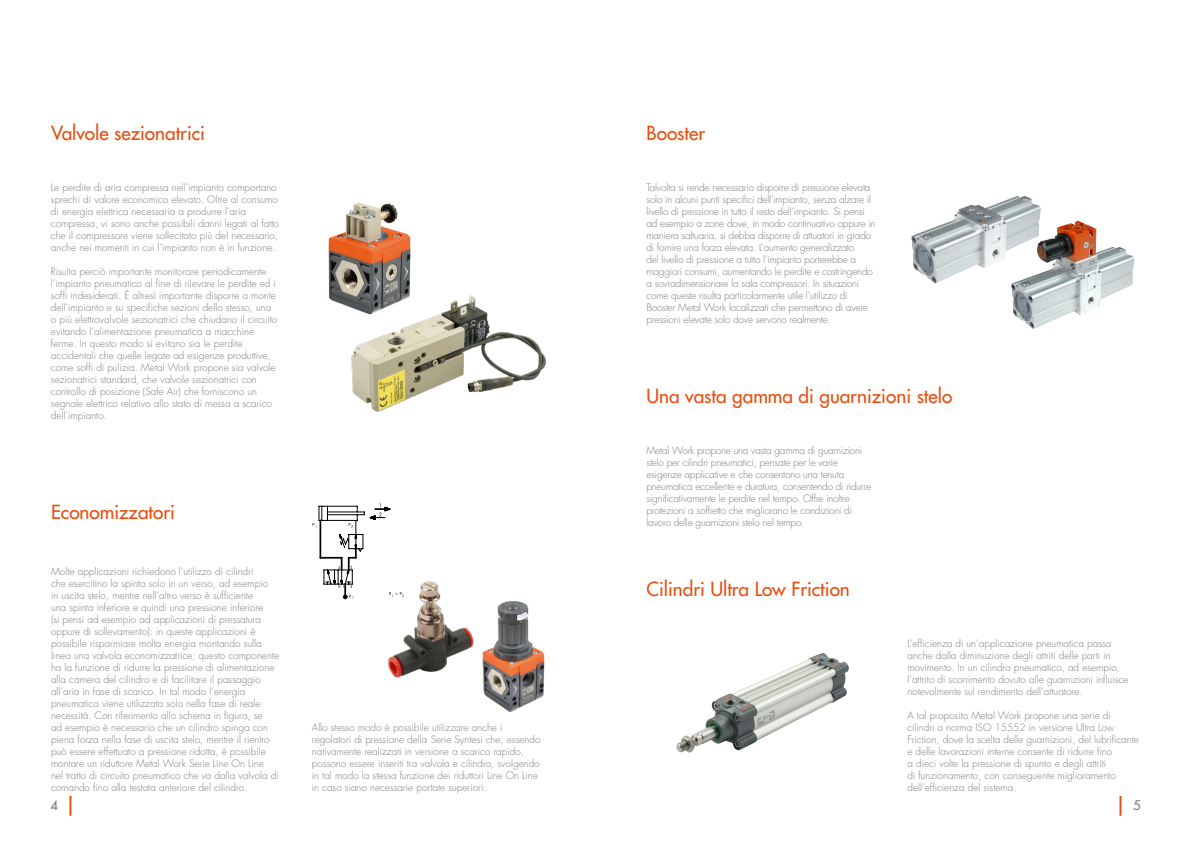
<style>
.page{position:relative;width:1191px;height:842px;background:#fff}
.page>*{position:absolute;margin:0;border:0;box-sizing:border-box;transform-origin:0 0}
.t1{font:500 19px "Futura Std";color:#e94e0f}
.t2{font:500 13px "Futura Std";color:#7c7b7b}
.t3{font:300 10px/12px "Futura Std";color:#7c7b7b}
.t4{font:300 10px/12px "Futura Std";letter-spacing:-.02em;color:#7c7b7b}
.t5{font:300 10px/12px "Futura";color:#7c7b7b}
</style>
<div class="page">
<hr style="left:69px;top:796px;width:2px;height:20px;background:#e94e0f">
<hr style="left:1119px;top:796px;width:2px;height:20px;background:#e94e0f">
<img style="left:1011px;top:221px;width:123px;height:108px">
<img style="left:911px;top:195px;width:130px;height:89px">
<img style="left:328px;top:202px;width:83px;height:82px">
<img style="left:328px;top:284px;width:219px;height:128px">
<svg style="left:313px;top:503px;width:78px;height:96px"></svg>
<img style="left:676px;top:653px;width:173px;height:100px">
<img style="left:368px;top:565px;width:106px;height:113px">
<img style="left:482px;top:601px;width:63px;height:111px">
<h1 class="t1" style="left:51px;top:121px;width:155px">Valvole sezionatrici</h1>
<p class="t3" style="left:51px;top:182px;width:230px">Le perdite di aria compressa nell’impianto comportano sprechi di valore economico elevato. Oltre al consumo di energia elettrica necessaria a produrre l’aria compressa, vi sono anche possibili danni legati al fatto che il compressore viene sollecitato più del necessario, anche nei momenti in cui l’impianto non è in funzione.</p>
<p class="t3" style="left:51px;top:266px;width:228px">Risulta perciò importante monitorare periodicamente l’impianto pneumatico al fine di rilevare le perdite ed i soffi indesiderati. È altresì importante disporre a monte dell’impianto e su specifiche sezioni dello stesso, una o più elettrovalvole sezionatrici che chiudano il circuito evitando l’alimentazione pneumatica a macchine ferme. In questo modo si evitano sia le perdite accidentali che quelle legate ad esigenze produttive, come soffi di pulizia. Metal Work propone sia valvole sezionatrici standard, che valvole sezionatrici con controllo di posizione (Safe Air) che forniscono un segnale elettrico relativo allo stato di messa a scarico dell’impianto.</p>
<h1 class="t1" style="left:51px;top:500px;width:125px">Economizzatori</h1>
<p class="t3" style="left:51px;top:565px;width:230px">Molte applicazioni richiedono l’utilizzo di cilindri<br>che esercitino la spinta solo in un verso, ad esempio<br>in uscita stelo, mentre nell’altro verso è sufficiente<br>una spinta inferiore e quindi una pressione inferiore<br>(si pensi ad esempio ad applicazioni di pressatura oppure di sollevamento): in queste applicazioni è possibile risparmiare molta energia montando sulla linea una valvola economizzatrice; questo componente ha la funzione di ridurre la pressione di alimentazione alla camera del cilindro e di facilitare il passaggio all’aria in fase di scarico. In tal modo l’energia pneumatica viene utilizzata solo nella fase di reale necessità. Con riferimento allo schema in figura, se<br>ad esempio è necessario che un cilindro spinga con piena forza nella fase di uscita stelo, mentre il rientro può essere effettuato a pressione ridotta, è possibile montare un riduttore Metal Work Serie Line On Line<br>nel tratto di circuito pneumatico che va dalla valvola di comando fino alla testata anteriore del cilindro.</p>
<p class="t5" style="left:312px;top:721px;width:230px">Allo stesso modo è possibile utilizzare anche i regolatori di pressione della Serie Syntesi che, essendo nativamente realizzati in versione a scarico rapido, possono essere inseriti tra valvola e cilindro, svolgendo in tal modo la stessa funzione dei riduttori Line On Line in caso siano necessarie portate superiori.</p>
<h1 class="t1" style="left:646px;top:121px;width:60px">Booster</h1>
<p class="t4" style="left:646px;top:182px;width:231px">Talvolta si rende necessario disporre di pressione elevata solo in alcuni punti specifici dell’impianto, senza alzare il livello di pressione in tutto il resto dell’impianto. Si pensi ad esempio a zone dove, in modo continuativo oppure in maniera saltuaria, si debba disporre di attuatori in grado di fornire una forza elevata. L’aumento generalizzato<br>del livello di pressione a tutto l’impianto porterebbe a maggiori consumi, aumentando le perdite e costringendo a sovradimensionare la sala compressori. In situazioni come queste risulta particolarmente utile l’utilizzo di Booster Metal Work localizzati che permettono di avere pressioni elevate solo dove servono realmente.</p>
<h1 class="t1" style="left:646px;top:384px;width:307px">Una vasta gamma di guarnizioni stelo</h1>
<p class="t4" style="left:646px;top:445px;width:226px">Metal Work propone una vasta gamma di guarnizioni stelo per cilindri pneumatici, pensate per le varie esigenze applicative e che consentono una tenuta pneumatica eccellente e duratura, consentendo di ridurre significativamente le perdite nel tempo. Offre inoltre protezioni a soffietto che migliorano le condizioni di lavoro delle guarnizioni stelo nel tempo.</p>
<h1 class="t1" style="left:646px;top:577px;width:205px">Cilindri Ultra Low Friction</h1>
<p class="t3" style="left:907px;top:638px;width:222px">L’efficienza di un’applicazione pneumatica passa anche dalla diminuzione degli attriti delle parti in movimento. In un cilindro pneumatico, ad esempio, l’attrito di scorrimento dovuto alle guarnizioni influisce notevolmente sul rendimento dell’attuatore.</p>
<p class="t3" style="left:907px;top:710px;width:233px">A tal proposito Metal Work propone una serie di cilindri a norma ISO 15552 in versione Ultra Low Friction, dove la scelta delle guarnizioni, del lubrificante e delle lavorazioni interne consente di ridurre fino<br>a dieci volte la pressione di spunto e degli attriti<br>di funzionamento, con conseguente miglioramento dell’efficienza del sistema.</p>
<h2 class="t2" style="left:50px;top:797px;width:9px">4</h2>
<h2 class="t2" style="left:1133px;top:797px;width:9px">5</h2>
</div>
